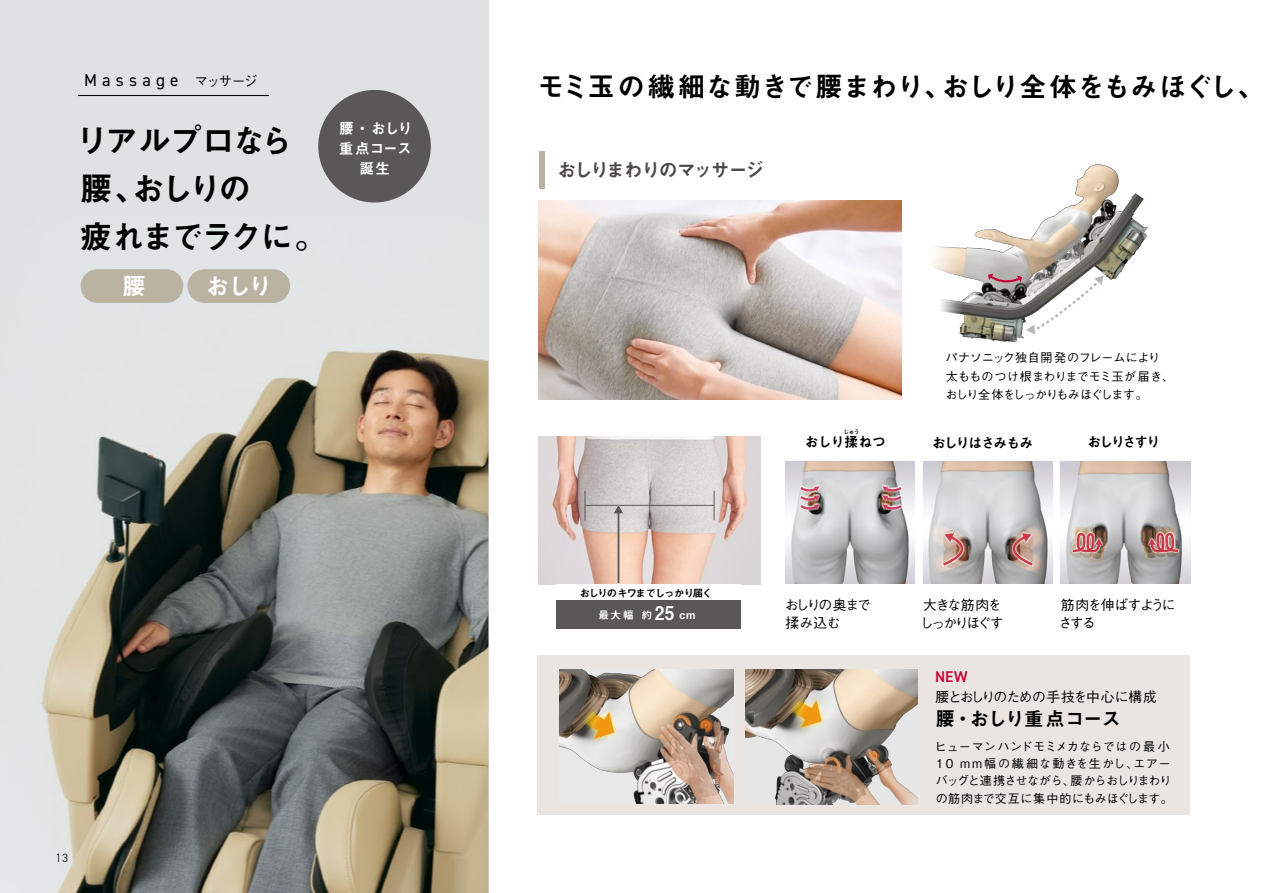
<style>
.page{position:relative;width:1263px;height:893px;background:#fff}
.page>*{position:absolute;margin:0;border:0;box-sizing:border-box;transform-origin:0 0}
.t1{font:32.85px/48.3px "Midashi Go Pro MB31";letter-spacing:-.09em;color:#000}
.t2{font:27.6px "Midashi Go Pro MB31";letter-spacing:-.015em;color:#000}
.t3{font:23.7px "Midashi Go Pro MB31";color:#fff}
.t4{font:19.5px "Midashi Go Pro MB31";letter-spacing:-.06em;color:#000}
.t5{font:18.9px "Midashi Go Pro MB31";letter-spacing:-.09em;color:#4c4948}
.t6{font:17.25px "DIN2014";letter-spacing:.3em;color:#000}
.t7{font:600 15.6px "DIN2014";color:#c40034}
.t8{font:15px/20.2px "Midashi Go Pro MB31";letter-spacing:-.06em;color:#fff;text-align:center}
.t9{font:13.8px "Midashi Go Pro MB31";letter-spacing:-.09em;color:#000}
.t10{font:500 13.8px "Gothic BBB Pro";letter-spacing:-.07em;color:#000}
.t11{font:500 13.8px/18.1px "Gothic BBB Pro";letter-spacing:-.15em;color:#000}
.t12{font:500 13.8px/18.1px "Gothic BBB Pro";letter-spacing:-.1em;color:#000}
.t13{font:500 13.8px/18.1px "Gothic BBB Pro";letter-spacing:-.075em;color:#000}
.t14{font:500 12.15px/17.2px "Gothic BBB Pro";letter-spacing:-.015em;color:#000}
.t15{font:300 12.15px "DIN2014";color:#000}
.t16{font:10.8px "Midashi Go Pro MB31";color:#fff}
.t17{font:10.35px "Midashi Go Pro MB31";letter-spacing:-.1em;color:#000}
.t18{font:5.7px "Midashi Go Pro MB31";color:#000}
.s1{font-family:"Gothic BBB Pro";font-weight:500;font-size:13.8px}
.s2{font-size:18.9px}
</style>
<div class="page">
<div style="left:537px;top:655px;width:652px;height:160px;background:#eae5e1"></div>
<div style="left:0;top:0;width:488px;height:893px;background:#dfe1e2"></div>
<img style="left:41px;top:269px;width:447px;height:624px">
<img style="left:538px;top:436px;width:222px;height:148px">
<div style="left:81px;top:269px;width:102px;height:34px;background:#bab3a1;border-radius:17px"></div>
<div style="left:187px;top:269px;width:103px;height:34px;background:#bab3a1;border-radius:17px"></div>
<svg style="left:585px;top:491px;width:1px;height:29px"></svg>
<svg style="left:714px;top:491px;width:1px;height:29px"></svg>
<hr style="left:585px;top:505px;width:129px;height:1px;background:#595757">
<div style="left:556px;top:600px;width:185px;height:29px;background:#595757"></div>
<img style="left:609px;top:500px;width:19px;height:84px">
<hr style="left:617px;top:512px;width:2px;height:71px;background:#595757">
<svg style="left:614px;top:505px;width:9px;height:8px"></svg>
<img style="left:538px;top:201px;width:280px;height:198px">
<img style="left:785px;top:564px;width:104px;height:19px">
<img style="left:956px;top:462px;width:97px;height:17px">
<img style="left:1061px;top:462px;width:129px;height:17px">
<svg style="left:1017px;top:533px;width:2px;height:34px"></svg>
<img style="left:889px;top:479px;width:128px;height:105px">
<svg style="left:941px;top:533px;width:23px;height:34px"></svg>
<img style="left:874px;top:461px;width:82px;height:103px">
<svg style="left:882px;top:486px;width:19px;height:24px"></svg>
<img style="left:746px;top:436px;width:128px;height:128px">
<svg style="left:800px;top:486px;width:19px;height:24px"></svg>
<img style="left:1156px;top:479px;width:35px;height:105px">
<svg style="left:1156px;top:532px;width:24px;height:22px"></svg>
<img style="left:1019px;top:479px;width:137px;height:105px">
<svg style="left:1070px;top:532px;width:32px;height:22px"></svg>
<div style="left:539px;top:151px;width:6px;height:38px;background:#bab3a1"></div>
<hr style="left:78px;top:95px;width:191px;height:1px;background:#000">
<img style="left:818px;top:164px;width:330px;height:236px">
<div style="left:318px;top:90px;width:113px;height:112px;background:#595757;border-radius:50%"></div>
<svg style="left:988px;top:274px;width:115px;height:60px"></svg>
<img style="left:559px;top:670px;width:175px;height:133px">
<img style="left:746px;top:669px;width:172px;height:135px">
<h3 class="t6" style="left:84px;top:70px;width:175px">Massage <span class="s1">マッサージ</span></h3>
<h1 class="t1" style="left:76px;top:112px;width:253px">リアルプロなら腰、おしりの<br>疲れまでラクに。</h1>
<h3 class="t3" style="left:122px;top:267px;width:25px">腰</h3>
<h3 class="t3" style="left:206px;top:267px;width:68px">おしり</h3>
<p class="t8" style="left:339px;top:116px;width:75px">腰・おしり重点コース誕生</p>
<p class="t15" style="left:56px;top:850px;width:14px">13</p>
<h2 class="t2" style="left:537px;top:64px;width:729px">モミ玉の繊細な動きで腰まわり、おしり全体をもみほぐし、</h2>
<h3 class="t5" style="left:557px;top:154px;width:209px">おしりまわりのマッサージ</h3>
<p class="t17" style="left:580px;top:584px;width:134px">おしりのキワまでしっかり届く</p>
<p class="t16" style="left:598px;top:606px;width:99px">最大幅 約<span class="s2">25</span> cm</p>
<p class="t18" style="left:843px;top:427px;width:18px">じゅう</p>
<p class="t9" style="left:805px;top:431px;width:82px">おしり揉ねつ</p>
<p class="t14" style="left:945px;top:347px;width:230px;line-height:18.1px">パナソニック独自開発のフレームにより太もものつけ根まわりまでモミ玉が届き、おしり全体をしっかりもみほぐします。</p>
<p class="t9" style="left:932px;top:431px;width:103px">おしりはさみもみ</p>
<p class="t9" style="left:1087px;top:431px;width:75px">おしりさすり</p>
<p class="t13" style="left:785px;top:594px;width:88px">おしりの奥まで揉み込む</p>
<p class="t11" style="left:920px;top:594px;width:85px">大きな筋肉をしっかりほぐす</p>
<p class="t7" style="left:935px;top:666px;width:34px">NEW</p>
<p class="t12" style="left:1058px;top:594px;width:119px">筋肉を伸ばすようにさする</p>
<p class="t10" style="left:935px;top:686px;width:223px">腰とおしりのための手技を中心に構成</p>
<h3 class="t4" style="left:935px;top:703px;width:187px">腰・おしり重点コース</h3>
<p class="t14" style="left:935px;top:736px;width:240px">ヒューマンハンドモミメカならではの最小<br>10 ｍｍ幅の繊細な動きを生かし、エアーバッグと連携させながら、腰からおしりまわりの筋肉まで交互に集中的にもみほぐします。</p>
</div>
